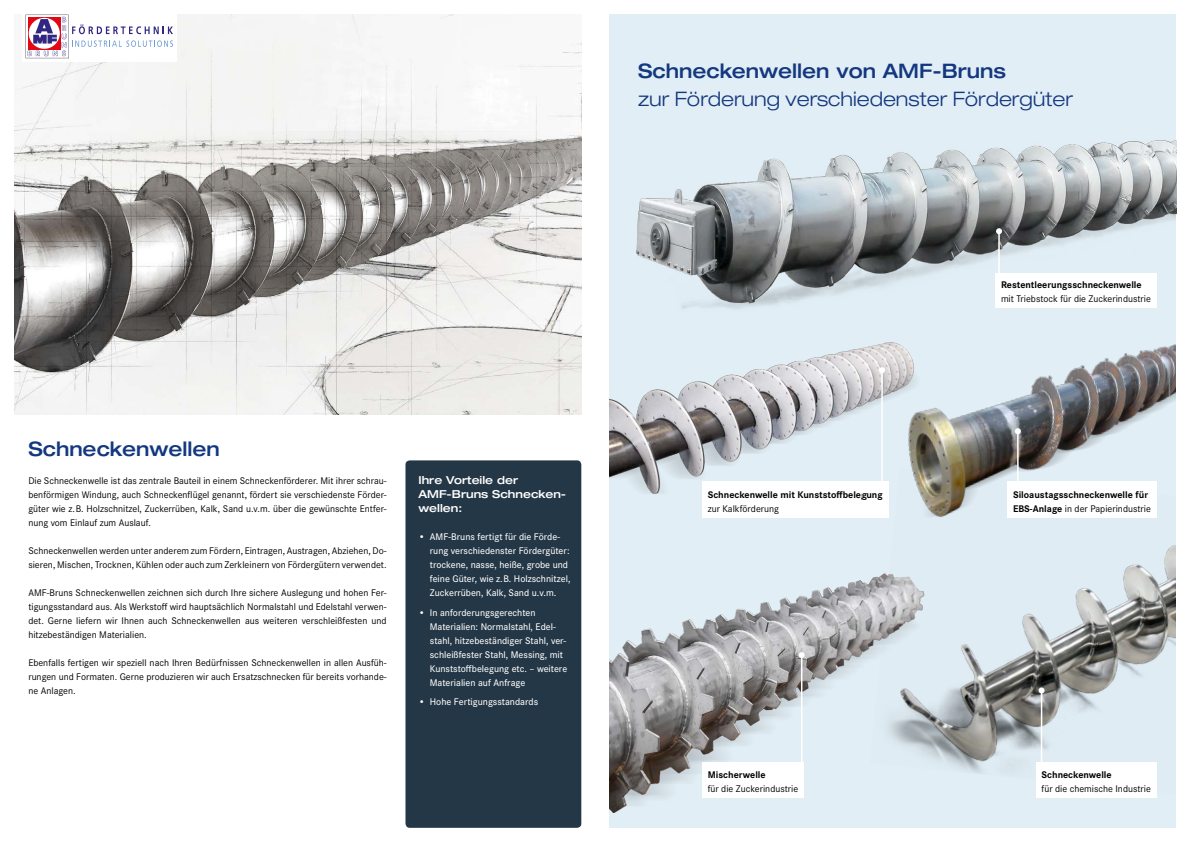
<style>
.page{position:relative;width:1191px;height:842px;background:#fff}
.page>*{position:absolute;margin:0;border:0;box-sizing:border-box;transform-origin:0 0}
.t1{font:500 expanded 20px "Helvetica Neue";color:#14387f}
.t2{font:300 expanded 20px "Helvetica Neue";color:#14387f}
.t3{font:500 expanded 11px/14px "Helvetica Neue";color:#fff}
.t4{font:10px/14px "Corporate S Pro";color:#000;text-align:justify}
.t5{font:500 10px/14px "Corporate S Pro";color:#fff}
.t6{font:700 10px/14px "Corporate S Pro";color:#000}
.s1{font-weight:400}
</style>
<div class="page">
<div style="left:609px;top:14px;width:567px;height:814px;background:#e2eef5"></div>
<img style="left:14px;top:14px;width:567px;height:400px">
<div style="left:405px;top:460px;width:176px;height:368px;background:#243746;border-radius:4px"></div>
<img style="left:934px;top:702px;width:223px;height:93px">
<div style="left:1035px;top:762px;width:121px;height:36px;background:#fff"></div>
<hr style="left:1040px;top:690px;width:2px;height:78px;background:#fff">
<img style="left:609px;top:580px;width:325px;height:233px">
<div style="left:702px;top:762px;width:102px;height:36px;background:#fff"></div>
<hr style="left:801px;top:655px;width:1px;height:115px;background:#fff">
<svg style="left:798px;top:652px;width:6px;height:6px"></svg>
<div style="left:702px;top:481px;width:186px;height:37px;background:#fff"></div>
<img style="left:609px;top:399px;width:182px;height:95px">
<img style="left:862px;top:437px;width:314px;height:265px">
<hr style="left:1017px;top:431px;width:1px;height:65px;background:#fff">
<img style="left:629px;top:140px;width:547px;height:297px">
<hr style="left:998px;top:231px;width:1px;height:50px;background:#fff">
<svg style="left:996px;top:228px;width:6px;height:6px"></svg>
<div style="left:1007px;top:481px;width:149px;height:37px;background:#fff"></div>
<div style="left:22px;top:0;width:155px;height:62px;background:#fff"></div>
<div style="left:24px;top:13px;width:151px;height:48px;background:linear-gradient(to right,#fff,#fff)"></div>
<svg style="left:26px;top:15px;width:147px;height:43px"></svg>
<h1 class="t1" style="left:28px;top:436px;width:193px">Schneckenwellen</h1>
<p class="t4" style="left:28px;top:473px;width:360px">Die Schneckenwelle ist das zentrale Bauteil in einem Schneckenförderer. Mit ihrer schrau&shy;benförmigen Windung, auch Schneckenflügel genannt, fördert sie verschiedenste Förder&shy;güter wie z.B. Holzschnitzel, Zuckerrüben, Kalk, Sand u.v.m. über die gewünschte Entfer&shy;nung vom Einlauf zum Auslauf.</p>
<p class="t4" style="left:28px;top:543px;width:360px">Schneckenwellen werden unter anderem zum Fördern, Eintragen, Austragen, Abziehen, Do&shy;sieren, Mischen, Trocknen, Kühlen oder auch zum Zerkleinern von Fördergütern verwendet.</p>
<p class="t4" style="left:28px;top:585px;width:360px">AMF-Bruns Schneckenwellen zeichnen sich durch Ihre sichere Auslegung und hohen Fer&shy;tigungsstandard aus. Als Werkstoff wird hauptsächlich Normalstahl und Edelstahl verwen&shy;det. Gerne liefern wir Ihnen auch Schneckenwellen aus weiteren verschleißfesten und hitzebeständigen Materialien.</p>
<p class="t4" style="left:28px;top:655px;width:360px">Ebenfalls fertigen wir speziell nach Ihren Bedürfnissen Schneckenwellen in allen Ausfüh&shy;rungen und Formaten. Gerne produzieren wir auch Ersatzschnecken für bereits vorhande&shy;ne Anlagen.</p>
<p class="t3" style="left:418px;top:473px;width:149px">Ihre Vorteile der<br>AMF-Bruns Schnecken&shy;wellen:</p>
<p class="t5" style="left:430px;top:529px;width:142px;text-indent:-11px">• AMF-Bruns fertigt für die Förde&shy;rung verschiedenster Fördergüter: trockene, nasse, heiße, grobe und feine Güter, wie z.B. Holzschnitzel, Zuckerrüben, Kalk, Sand u.v.m.</p>
<p class="t5" style="left:430px;top:605px;width:139px;text-indent:-11px">• In anforderungsgerechten<br>Materialien: Normalstahl, Edel&shy;stahl, hitzebeständiger Stahl, ver&shy;schleißfester Stahl, Messing, mit<br>Kunststoffbelegung etc. – weitere<br>Materialien auf Anfrage</p>
<p class="t5" style="left:418px;top:694px;width:121px">• Hohe Fertigungsstandards</p>
<h1 class="t1" style="left:638px;top:58px;width:369px">Schneckenwellen von AMF-Bruns</h1>
<h1 class="t2" style="left:638px;top:87px;width:436px">zur Förderung verschiedenster Fördergüter</h1>
<p class="t6" style="left:707px;top:487px;width:176px">Schneckenwelle mit Kunststoffbelegung</p>
<p class="t4" style="left:707px;top:501px;width:73px">zur Kalkförderung</p>
<p class="t6" style="left:707px;top:767px;width:59px">Mischerwelle</p>
<p class="t4" style="left:707px;top:781px;width:92px">für die Zuckerindustrie</p>
<p class="t6" style="left:1001px;top:277px;width:142px">Restentleerungsschneckenwelle</p>
<p class="t4" style="left:1001px;top:291px;width:151px">mit Triebstock für die Zuckerindustrie</p>
<p class="t6" style="left:1013px;top:487px;width:139px">Siloaustagsschneckenwelle für<br>EBS-Anlage <span class="s1">in der Papierindustrie</span></p>
<p class="t6" style="left:1041px;top:767px;width:72px">Schneckenwelle</p>
<p class="t4" style="left:1041px;top:781px;width:111px">für die chemische Industrie</p>
</div>
